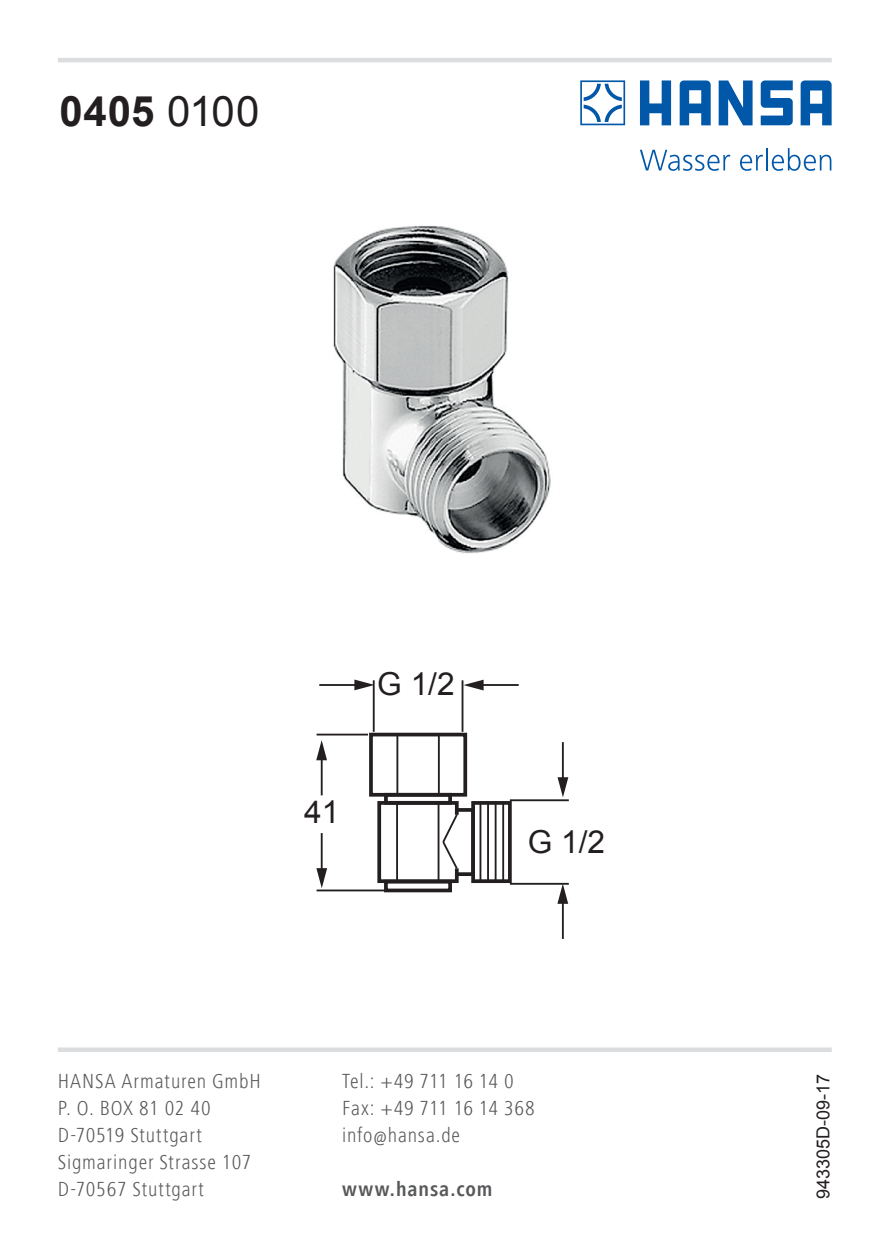
<style>
.page{position:relative;width:893px;height:1259px;background:#fff}
.page>*{position:absolute;margin:0;border:0;box-sizing:border-box;transform-origin:0 0}
.t1{font:700 42px "Arial";color:#231f20}
.t2{font:31.5px "Arial";color:#231f20}
.t3{font:300 condensed 21px/27px "Frutiger Next LT";letter-spacing:.035em;color:#57585a}
.t4{font:700 condensed 21px "Frutiger Next LT";letter-spacing:.045em;color:#57585a}
.t5{font:18px "Arial";color:#231f20}
.s1{font-weight:400}
</style>
<div class="page">
<img style="left:333px;top:226px;width:218px;height:328px">
<div style="left:471px;top:801px;width:41px;height:82px;border:4px solid #231f20"></div>
<div style="left:384px;top:793px;width:68px;height:11px;border:4px solid #231f20"></div>
<div style="left:384px;top:880px;width:68px;height:12px;border:4px solid #231f20"></div>
<div style="left:455px;top:808px;width:20px;height:68px;border:4px solid #231f20"></div>
<div style="left:369px;top:732px;width:98px;height:64px;border:4px solid #231f20"></div>
<div style="left:396px;top:733px;width:44px;height:62px;border:2px solid #231f20"></div>
<svg style="left:377px;top:799px;width:83px;height:86px"></svg>
<hr style="left:479px;top:803px;width:2px;height:78px;background:#231f20">
<hr style="left:487px;top:803px;width:2px;height:78px;background:#231f20">
<hr style="left:495px;top:803px;width:2px;height:78px;background:#231f20">
<hr style="left:502px;top:803px;width:2px;height:78px;background:#231f20">
<hr style="left:373px;top:680px;width:2px;height:52px;background:#231f20">
<hr style="left:462px;top:680px;width:1px;height:52px;background:#231f20">
<hr style="left:510px;top:799px;width:59px;height:2px;background:#231f20">
<hr style="left:510px;top:883px;width:59px;height:1px;background:#231f20">
<hr style="left:317px;top:733px;width:51px;height:2px;background:#231f20">
<hr style="left:317px;top:889px;width:70px;height:2px;background:#231f20">
<hr style="left:319px;top:684px;width:39px;height:2px;background:#231f20">
<svg style="left:354px;top:679px;width:21px;height:11px"></svg>
<hr style="left:562px;top:900px;width:2px;height:39px;background:#231f20">
<svg style="left:557px;top:884px;width:11px;height:20px"></svg>
<hr style="left:562px;top:742px;width:2px;height:39px;background:#231f20">
<svg style="left:557px;top:777px;width:11px;height:20px"></svg>
<hr style="left:480px;top:684px;width:39px;height:2px;background:#231f20">
<svg style="left:463px;top:679px;width:21px;height:11px"></svg>
<hr style="left:321px;top:756px;width:2px;height:39px;background:#231f20">
<svg style="left:316px;top:740px;width:11px;height:20px"></svg>
<hr style="left:321px;top:833px;width:2px;height:39px;background:#231f20">
<svg style="left:316px;top:868px;width:11px;height:20px"></svg>
<hr style="left:58px;top:58px;width:774px;height:4px;background:#dcdddf">
<div style="left:58px;top:1047px;width:774px;height:5px;background:#dcdddf"></div>
<svg style="left:580px;top:80px;width:45px;height:45px"></svg>
<svg style="left:719px;top:80px;width:34px;height:45px"></svg>
<svg style="left:640px;top:80px;width:31px;height:45px"></svg>
<svg style="left:761px;top:80px;width:32px;height:45px"></svg>
<svg style="left:680px;top:80px;width:31px;height:45px"></svg>
<svg style="left:801px;top:80px;width:31px;height:45px"></svg>
<svg style="left:640px;top:150px;width:90px;height:21px"></svg>
<svg style="left:740px;top:155px;width:23px;height:16px"></svg>
<hr style="left:766px;top:148px;width:2px;height:22px;background:#0157a8">
<svg style="left:772px;top:148px;width:59px;height:23px"></svg>
<div style="left:799px;top:1051px;width:37px;height:165px;background:#fff"></div>
<h1 class="t1" style="left:60px;top:83px;width:201px">0405 <span class="s1">0100</span></h1>
<h2 class="t2" style="left:304px;top:791px;width:37px">41</h2>
<h2 class="t2" style="left:377px;top:663px;width:79px">G 1/2</h2>
<h2 class="t2" style="left:528px;top:821px;width:79px">G 1/2</h2>
<p class="t3" style="left:58px;top:1068px;width:204px">HANSA Armaturen GmbH<br>P. O. BOX 81 02 40<br>D-70519 Stuttgart<br>Sigmaringer Strasse 107<br>D-70567 Stuttgart</p>
<p class="t3" style="left:342px;top:1068px;width:194px">Tel.: +49 711 16 14 0<br>Fax: +49 711 16 14 368 info@hansa.de</p>
<p class="t4" style="left:342px;top:1177px;width:152px">www.hansa.com</p>
<p class="t5" style="left:811px;top:1199px;width:127px;rotate:-90deg">943305D-09-17</p>
</div>
